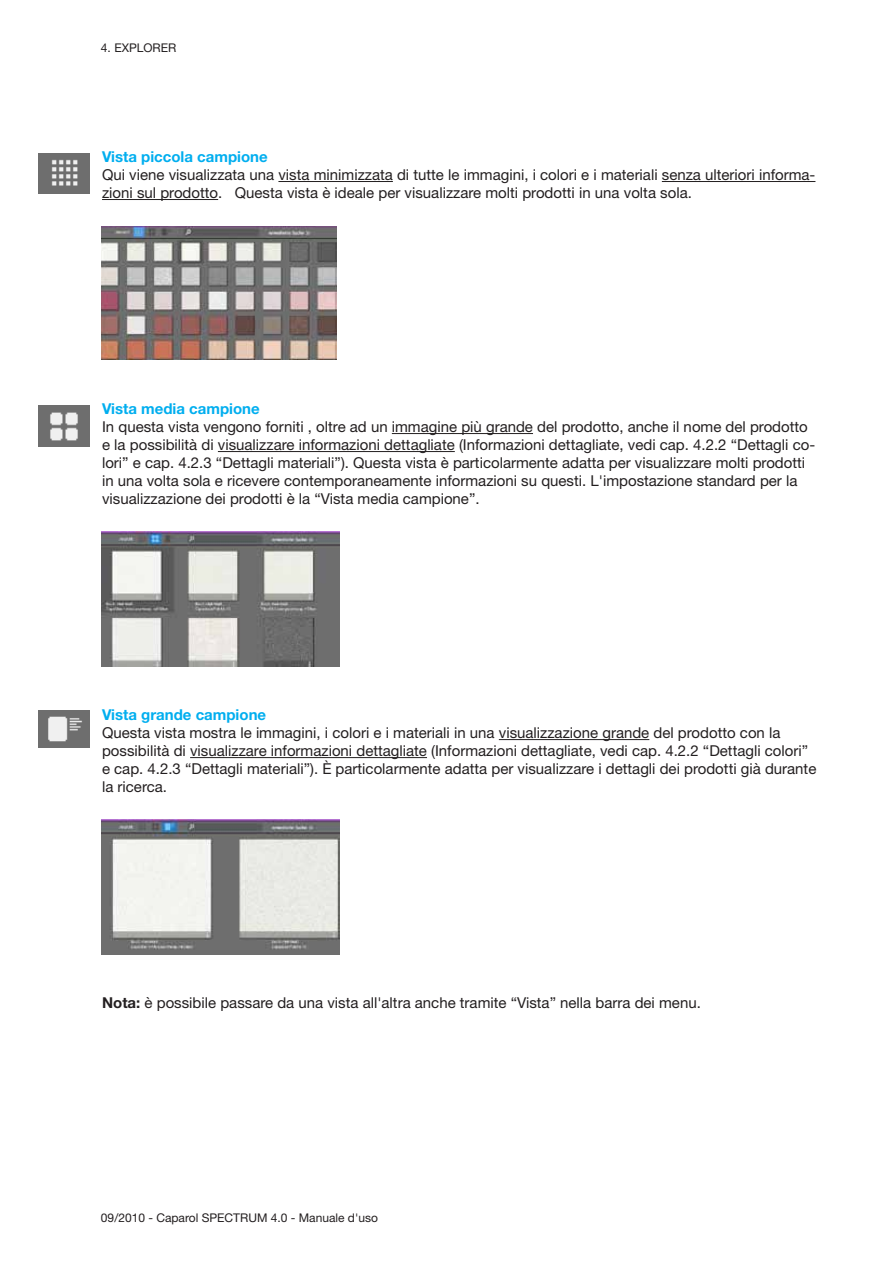
<style>
.page{position:relative;width:893px;height:1263px;background:#fff}
.page>*{position:absolute;margin:0;border:0;box-sizing:border-box;transform-origin:0 0}
.t1{font:15px/18px "Helvetica Neue LT";color:#231f20}
.t2{font:700 15px "Helvetica Neue LT";color:#00aeef}
.t3{font:12px "Helvetica Neue LT";color:#231f20}
.s1{font-weight:700}
</style>
<div class="page">
<hr style="left:278px;top:181px;width:115px;height:1px;background:#231f20">
<hr style="left:662px;top:181px;width:153px;height:1px;background:#231f20">
<hr style="left:102px;top:199px;width:116px;height:1px;background:#231f20">
<hr style="left:392px;top:433px;width:141px;height:1px;background:#231f20">
<hr style="left:218px;top:451px;width:237px;height:1px;background:#231f20">
<hr style="left:499px;top:739px;width:150px;height:1px;background:#231f20">
<hr style="left:190px;top:757px;width:237px;height:1px;background:#231f20">
<img style="left:38px;top:153px;width:51px;height:40px">
<img style="left:38px;top:406px;width:51px;height:40px">
<img style="left:38px;top:711px;width:51px;height:37px">
<img style="left:101px;top:227px;width:235px;height:132px">
<img style="left:101px;top:819px;width:238px;height:135px">
<img style="left:101px;top:531px;width:238px;height:135px">
<p class="t3" style="left:101px;top:41px;width:77px">4. EXPLORER</p>
<p class="t2" style="left:102px;top:147px;width:167px">Vista piccola campione</p>
<p class="t1" style="left:102px;top:165px;width:715px">Qui viene visualizzata una vista minimizzata di tutte le immagini, i colori e i materiali senza ulteriori informa&shy;zioni sul prodotto. Questa vista è ideale per visualizzare molti prodotti in una volta sola.</p>
<p class="t2" style="left:102px;top:399px;width:159px">Vista media campione</p>
<p class="t1" style="left:102px;top:417px;width:715px">In questa vista vengono forniti , oltre ad un immagine più grande del prodotto, anche il nome del prodotto e la possibilità di visualizzare informazioni dettagliate (Informazioni dettagliate, vedi cap. 4.2.2 “Dettagli co&shy;lori” e cap. 4.2.3 “Dettagli materiali”). Questa vista è particolarmente adatta per visualizzare molti prodotti in una volta sola e ricevere contemporaneamente informazioni su questi. L'impostazione standard per la visualizzazione dei prodotti è la “Vista media campione”.</p>
<p class="t2" style="left:102px;top:705px;width:166px">Vista grande campione</p>
<p class="t1" style="left:102px;top:723px;width:716px">Questa vista mostra le immagini, i colori e i materiali in una visualizzazione grande del prodotto con la possibilità di visualizzare informazioni dettagliate (Informazioni dettagliate, vedi cap. 4.2.2 “Dettagli colori” e cap. 4.2.3 “Dettagli materiali”). È particolarmente adatta per visualizzare i dettagli dei prodotti già durante la ricerca.</p>
<p class="t1" style="left:102px;top:993px;width:600px"><span class="s1">Nota:</span> è possibile passare da una vista all'altra anche tramite “Vista” nella barra dei menu.</p>
<p class="t3" style="left:101px;top:1210px;width:278px">09/2010 - Caparol SPECTRUM 4.0 - Manuale d'uso</p>
</div>
